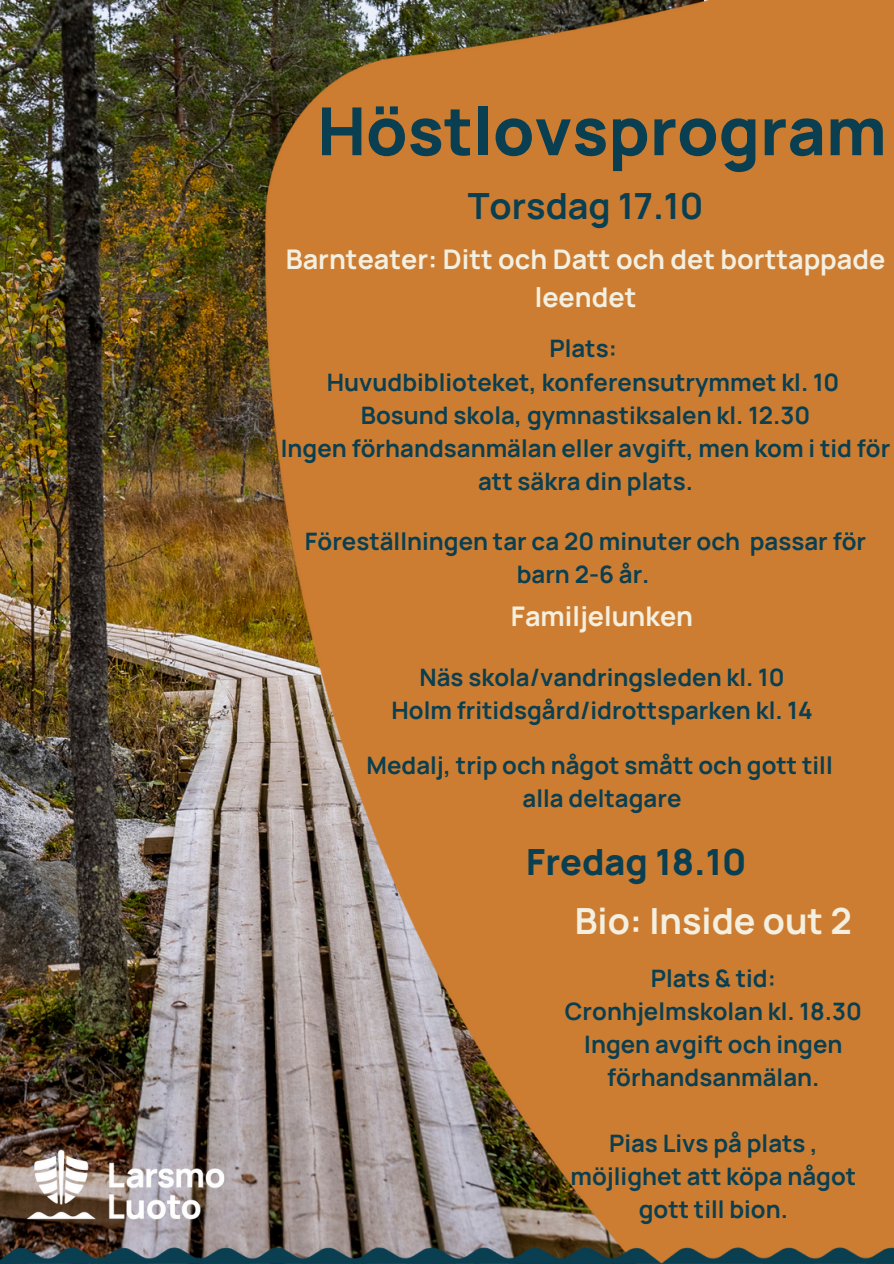
<style>
.page{position:relative;width:894px;height:1264px;background:#fff}
.page>*{position:absolute;margin:0;border:0;box-sizing:border-box;transform-origin:0 0}
.t1{font:800 66.3px "Manrope";color:#093f51}
.t2{font:700 36px "Manrope";color:#f4f0e1}
.t3{font:700 36px "Manrope";color:#093f51}
.t4{font:800 36px "Manrope";color:#093f51}
.t5{font:700 27px/37.5px "Manrope";color:#f4f0e1;text-align:center}
.t6{font:700 24px/33px "Manrope";color:#093f51;text-align:center}
</style>
<div class="page">
<img style="left:0;top:0;width:224px;height:1237px">
<img style="left:224px;top:0;width:669px;height:1237px">
<img style="left:0;top:1237px;width:893px;height:26px">
<img style="left:4px;top:1130px;width:242px;height:107px">
<p class="t1" style="left:317px;top:84px;width:570px">Höstlovsprogram</p>
<p class="t3" style="left:467px;top:180px;width:237px">Torsdag 17.10</p>
<p class="t5" style="left:285px;top:240px;width:601px">Barnteater: Ditt och Datt och det borttappade leendet</p>
<p class="t6" style="left:549px;top:332px;width:69px">Plats:</p>
<p class="t6" style="left:327px;top:365px;width:514px">Huvudbiblioteket, konferensutrymmet kl. 10</p>
<p class="t6" style="left:361px;top:398px;width:450px">Bosund skola, gymnastiksalen kl. 12.30</p>
<h1 class="t6" style="left:281px;top:431px;width:610px">Ingen förhandsanmälan eller avgift, men kom i tid för att säkra din plats.</h1>
<h2 class="t6" style="left:305px;top:524px;width:562px">Föreställningen tar ca 20 minuter och passar för barn 2-6 år.</h2>
<p class="t5" style="left:510px;top:596px;width:184px">Familjelunken</p>
<h3 class="t6" style="left:419px;top:660px;width:366px">Näs skola/vandringsleden kl. 10</h3>
<p class="t6" style="left:391px;top:693px;width:422px">Holm fritidsgård/idrottsparken kl. 14</p>
<p class="t6" style="left:366px;top:748px;width:467px">Medalj, trip och något smått och gott till</p>
<p class="t6" style="left:522px;top:781px;width:160px">alla deltagare</p>
<p class="t4" style="left:526px;top:836px;width:221px">Fredag 18.10</p>
<p class="t2" style="left:574px;top:895px;width:278px">Bio: Inside out 2</p>
<h2 class="t6" style="left:564px;top:961px;width:298px">Plats &amp; tid:<br>Cronhjelmskolan kl. 18.30</h2>
<h2 class="t6" style="left:584px;top:1027px;width:259px">Ingen avgift och ingen förhandsanmälan.</h2>
<p class="t6" style="left:570px;top:1126px;width:287px">Pias Livs på plats , möjlighet att köpa något gott till bion.</p>
</div>
